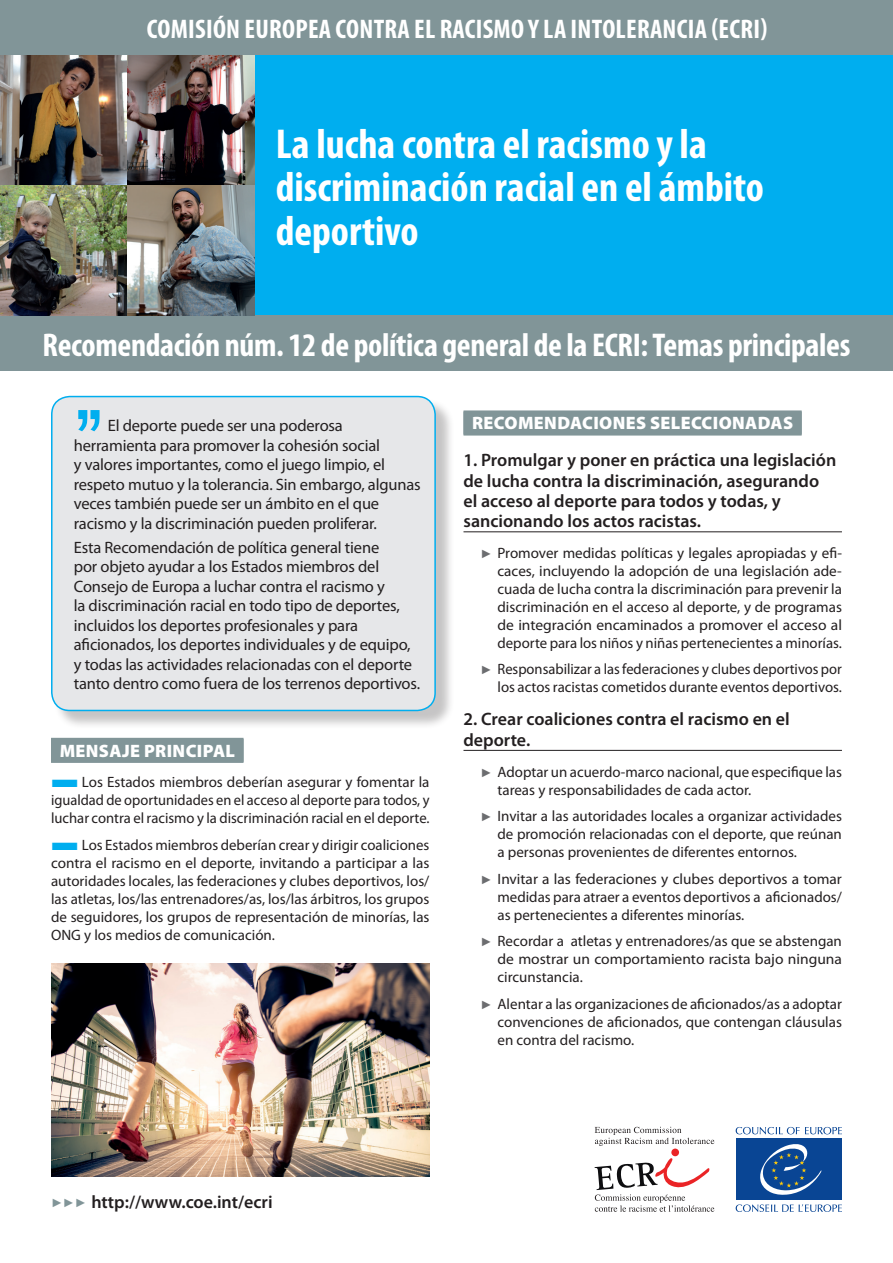
<style>
.page{position:relative;width:893px;height:1263px;background:#fff}
.page>*{position:absolute;margin:0;border:0;box-sizing:border-box;transform-origin:0 0}
.t1{font:700 condensed 42px/43.5px "Myriad Pro";color:#fff}
.t2{font:700 condensed 33px "Myriad Pro";letter-spacing:-.01em;color:#fff}
.t3{font:700 condensed 27px "Myriad Pro";letter-spacing:.01em;color:#fff}
.t4{font:600 18px/20.2px "Myriad Pro";color:#231f20}
.t5{font:900 18px "Myriad Pro";letter-spacing:.02em;color:#fff}
.t6{font:16.5px/19.5px "Myriad Pro";letter-spacing:-.01em;color:#231f20}
.t7{font:15px/18px "Myriad Pro";color:#231f20;text-align:justify}
.s1{color:#00aeef}
.s2{font-family:"Arial";font-size:12px;color:#6c6d70}
.s3{font-family:"Arial";font-weight:400;font-size:12px;color:#819598}
</style>
<div class="page">
<div style="left:0;top:0;width:893px;height:316px;background:#819598"></div>
<div style="left:51px;top:739px;width:193px;height:24px;background:#8c9ea1"></div>
<div style="left:51px;top:738px;width:193px;height:24px;background:#819598"></div>
<div style="left:463px;top:412px;width:339px;height:24px;background:#819598"></div>
<div style="left:463px;top:410px;width:339px;height:24px;background:#819598"></div>
<hr style="left:463px;top:531px;width:379px;height:1px;background:#231f20">
<hr style="left:463px;top:750px;width:379px;height:1px;background:#231f20">
<div style="left:254px;top:55px;width:639px;height:276px;background:#00aeef"></div>
<div style="left:0;top:316px;width:893px;height:55px;background:#819598"></div>
<div style="left:53px;top:398px;width:401px;height:332px;background:#231f20;opacity:.26"></div>
<div style="left:52px;top:397px;width:383px;height:313px;background:#e6e7e9;border-radius:18px"></div>
<svg style="left:78px;top:410px;width:22px;height:21px"></svg>
<div style="left:51px;top:396px;width:385px;height:315px;border:2px solid #00aeef;border-radius:18px"></div>
<img style="left:0;top:55px;width:254px;height:261px">
<svg style="left:595px;top:1127px;width:119px;height:19px"></svg>
<div style="left:671px;top:1148px;width:8px;height:8px;background:#ea2426;border-radius:50%"></div>
<svg style="left:595px;top:1158px;width:119px;height:54px"></svg>
<svg style="left:736px;top:1127px;width:106px;height:7px"></svg>
<svg style="left:736px;top:1204px;width:106px;height:8px"></svg>
<div style="left:736px;top:1139px;width:106px;height:61px;background:#094594"></div>
<svg style="left:760px;top:1144px;width:62px;height:51px"></svg>
<img style="left:51px;top:963px;width:379px;height:214px">
<h3 class="t3" style="left:147px;top:12px;width:622px">COMISIÓN EUROPEA CONTRA EL RACISMO Y LA INTOLERANCIA (ECRI)</h3>
<h1 class="t1" style="left:276px;top:121px;width:490px">La lucha contra el racismo y la discriminación racial en el ámbito deportivo</h1>
<h2 class="t2" style="left:43px;top:324px;width:809px">Recomendación núm. 12 de política general de la ECRI: Temas principales</h2>
<p class="t6" style="left:74px;top:416px;width:348px;text-indent:34px">El deporte puede ser una poderosa herramienta para promover la cohesión social<br>y valores importantes, como el juego limpio, el respeto mutuo y la tolerancia. Sin embargo, algunas veces también puede ser un ámbito en el que racismo y la discriminación pueden proliferar.</p>
<p class="t6" style="left:74px;top:537px;width:348px">Esta Recomendación de política general tiene<br>por objeto ayudar a los Estados miembros del Consejo de Europa a luchar contra el racismo y<br>la discriminación racial en todo tipo de deportes, incluidos los deportes profesionales y para aficionados, los deportes individuales y de equipo, y todas las actividades relacionadas con el deporte tanto dentro como fuera de los terrenos deportivos.</p>
<p class="t5" style="left:60px;top:738px;width:177px">MENSAJE PRINCIPAL</p>
<p class="t7" style="left:51px;top:773px;width:380px"><span class="s1">■</span>Los Estados miembros deberían asegurar y fomentar la igualdad de oportunidades en el acceso al deporte para todos, y luchar contra el racismo y la discriminación racial en el deporte.</p>
<p class="t7" style="left:51px;top:835px;width:380px"><span class="s1">■</span>Los Estados miembros deberían crear y dirigir coaliciones contra el racismo en el deporte, invitando a participar a las autoridades locales, las federaciones y clubes deportivos, los/ las atletas, los/las entrenadores/as, los/las árbitros, los grupos de seguidores, los grupos de representación de minorías, las ONG y los medios de comunicación.</p>
<p class="t5" style="left:472px;top:411px;width:322px">RECOMENDACIONES SELECCIONADAS</p>
<p class="t4" style="left:463px;top:450px;width:374px">1. Promulgar y poner en práctica una legislación de lucha contra la discriminación, asegurando el acceso al deporte para todos y todas, y sancionando los actos racistas.</p>
<p class="t7" style="left:497px;top:544px;width:346px;text-indent:-17px"><span class="s2">►</span> Promover medidas políticas y legales apropiadas y efi&shy;caces, incluyendo la adopción de una legislación ade&shy;cuada de lucha contra la discriminación para prevenir la discriminación en el acceso al deporte, y de programas de integración encaminados a promover el acceso al deporte para los niños y niñas pertenecientes a minorías.</p>
<p class="t7" style="left:480px;top:660px;width:363px;text-align:right"><span class="s2">►</span> Responsabilizar a las federaciones y clubes deportivos por los actos racistas cometidos durante eventos deportivos.</p>
<p class="t4" style="left:463px;top:709px;width:328px">2. Crear coaliciones contra el racismo en el deporte.</p>
<p class="t7" style="left:497px;top:762px;width:346px;text-indent:-17px"><span class="s2">►</span> Adoptar un acuerdo-marco nacional, que especifique las tareas y responsabilidades de cada actor.</p>
<p class="t7" style="left:497px;top:807px;width:346px;text-indent:-17px"><span class="s2">►</span> Invitar a las autoridades locales a organizar actividades de promoción relacionadas con el deporte, que reúnan a personas provenientes de diferentes entornos.</p>
<p class="t7" style="left:497px;top:869px;width:346px;text-indent:-17px"><span class="s2">►</span> Invitar a las federaciones y clubes deportivos a tomar medidas para atraer a eventos deportivos a aficionados/ as pertenecientes a diferentes minorías.</p>
<p class="t7" style="left:497px;top:932px;width:346px;text-indent:-17px"><span class="s2">►</span> Recordar a atletas y entrenadores/as que se abstengan de mostrar un comportamiento racista bajo ninguna circunstancia.</p>
<p class="t7" style="left:497px;top:994px;width:346px;text-indent:-17px"><span class="s2">►</span> Alentar a las organizaciones de aficionados/as a adoptar convenciones de aficionados, que contengan cláusulas en contra del racismo.</p>
<p class="t4" style="left:51px;top:1192px;width:223px"><span class="s3">►►►</span> http://www.coe.int/ecri</p>
</div>
